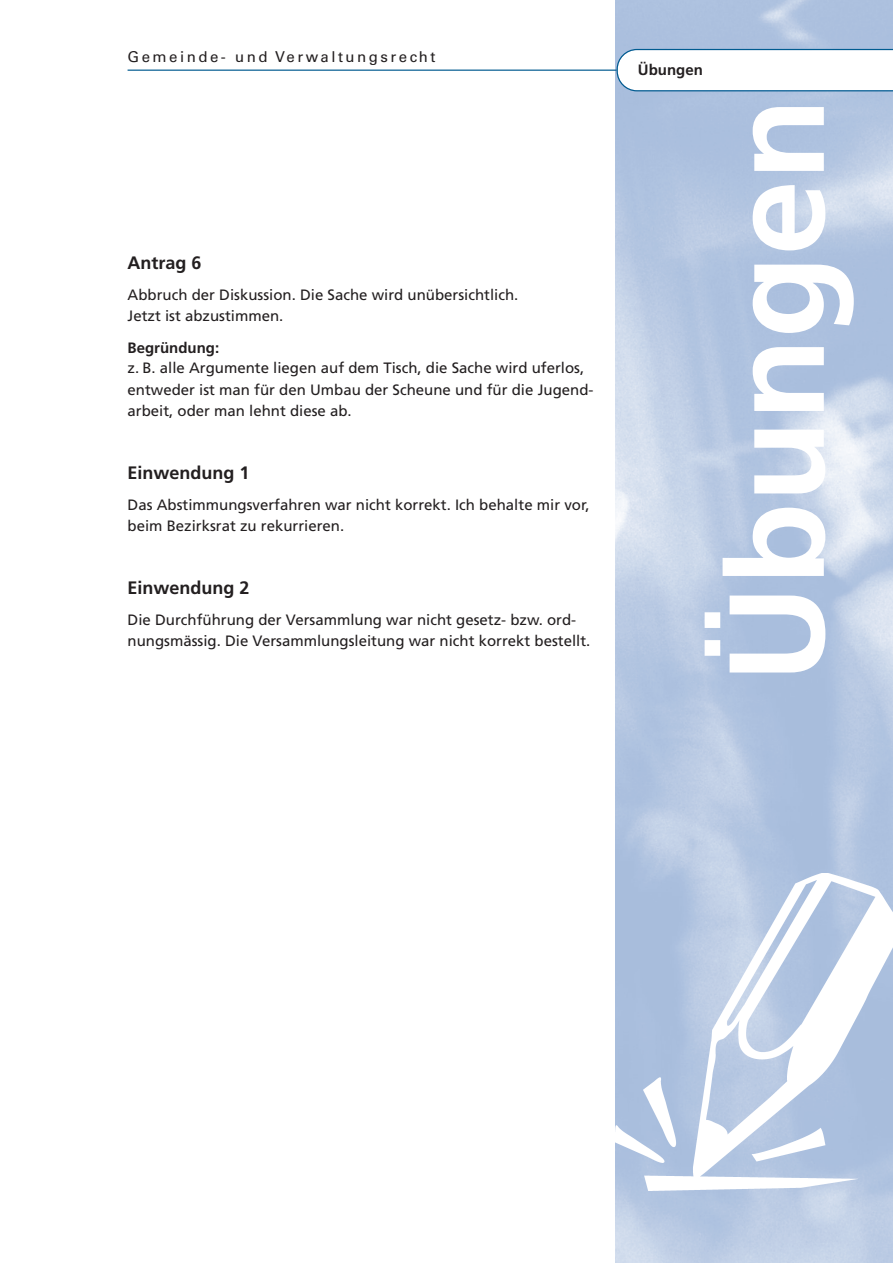
<style>
.page{position:relative;width:893px;height:1263px;background:#fff}
.page>*{position:absolute;margin:0;border:0;box-sizing:border-box;transform-origin:0 0}
.t1{font:700 135px "Frutiger LT Std";color:#fff}
.t2{font:700 18px "Frutiger LT Std";color:#231f20}
.t3{font:15px/21px "Frutiger LT Std";color:#231f20}
.t4{font:15px "Univers LT Std";letter-spacing:.165em;color:#231f20}
.t5{font:700 15px "Frutiger LT Std";color:#231f20}
</style>
<div class="page">
<img style="left:616px;top:0;width:277px;height:1263px">
<hr style="left:128px;top:70px;width:489px;height:1px;background:#005b90">
<svg style="left:617px;top:49px;width:276px;height:42px"></svg>
<img style="left:615px;top:874px;width:278px;height:316px">
<p class="t4" style="left:128px;top:51px;width:310px">Gemeinde- und Verwaltungsrecht</p>
<p class="t2" style="left:128px;top:255px;width:76px">Antrag 6</p>
<p class="t3" style="left:128px;top:286px;width:392px">Abbruch der Diskussion. Die Sache wird unübersichtlich.<br>Jetzt ist abzustimmen.</p>
<p class="t5" style="left:128px;top:341px;width:93px">Begründung:</p>
<p class="t3" style="left:128px;top:359px;width:467px">z. B. alle Argumente liegen auf dem Tisch, die Sache wird uferlos, entweder ist man für den Umbau der Scheune und für die Jugend&shy;arbeit, oder man lehnt diese ab.</p>
<p class="t2" style="left:128px;top:465px;width:124px">Einwendung 1</p>
<p class="t3" style="left:128px;top:495px;width:464px">Das Abstimmungsverfahren war nicht korrekt. Ich behalte mir vor, beim Bezirksrat zu rekurrieren.</p>
<p class="t2" style="left:128px;top:580px;width:124px">Einwendung 2</p>
<p class="t3" style="left:128px;top:611px;width:464px">Die Durchführung der Versammlung war nicht gesetz- bzw. ord&shy;nungsmässig. Die Versammlungsleitung war nicht korrekt bestellt.</p>
<p class="t5" style="left:638px;top:64px;width:66px">Übungen</p>
<h1 class="t1" style="left:723px;top:683px;width:586px;rotate:-90deg">Übungen</h1>
</div>
